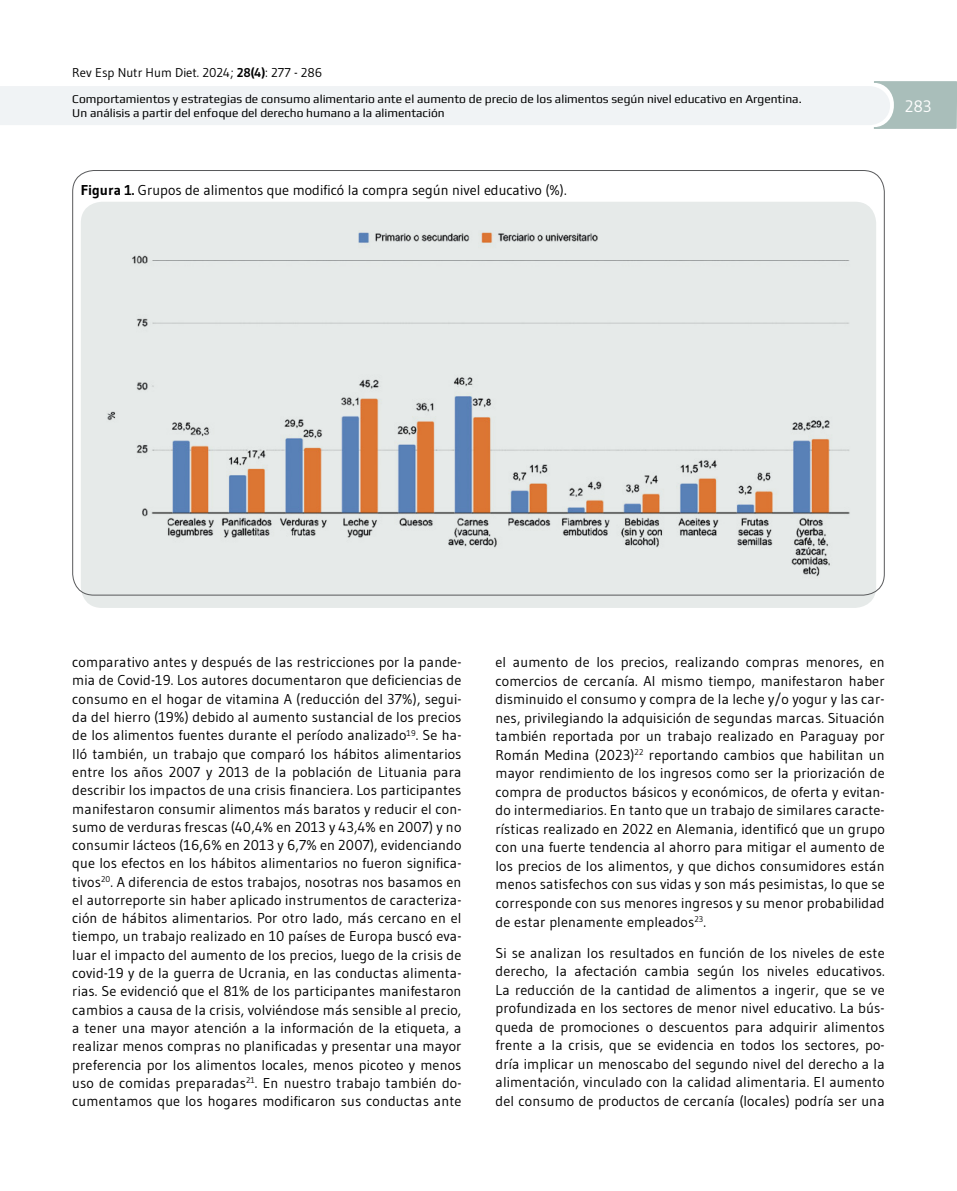
<style>
.page{position:relative;width:957px;height:1191px;background:#fff}
.page>*{position:absolute;margin:0;border:0;box-sizing:border-box;transform-origin:0 0}
.t1{font:16.5px "Gudea";color:#fff}
.t2{font:14.25px/18.3px "Gudea";letter-spacing:.01em;color:#000;text-align:justify}
.t3{font:12.75px "Gudea";color:#000}
.t4{font:12px/13.5px "Play";color:#000}
.s1{font-weight:700}
</style>
<div class="page">
<svg style="left:0;top:81px;width:957px;height:48px"></svg>
<div style="left:81px;top:202px;width:795px;height:406px;background:#e6eae9;border-radius:21px"></div>
<img style="left:88px;top:232px;width:781px;height:363px">
<p class="t3" style="left:72px;top:65px;width:251px">Rev Esp Nutr Hum Diet. 2024; <span class="s1">28(4)</span>: 277 - 286</p>
<p class="t4" style="left:72px;top:92px;width:731px">Comportamientos y estrategias de consumo alimentario ante el aumento de precio de los alimentos según nivel educativo en Argentina.<br>Un análisis a partir del enfoque del derecho humano a la alimentación</p>
<p class="t2" style="left:81px;top:180px;width:487px"><span class="s1">Figura 1.</span> Grupos de alimentos que modificó la compra según nivel educativo (%).</p>
<p class="t1" style="left:904px;top:96px;width:28px">283</p>
<p class="t2" style="left:72px;top:653px;width:391px">comparativo antes y después de las restricciones por la pande&shy;mia de Covid-19. Los autores documentaron que deficiencias de consumo en el hogar de vitamina A (reducción del 37%), segui&shy;da del hierro (19%) debido al aumento sustancial de los precios de los alimentos fuentes durante el período analizado<sup>19</sup>. Se ha&shy;lló también, un trabajo que comparó los hábitos alimentarios entre los años 2007 y 2013 de la población de Lituania para describir los impactos de una crisis financiera. Los participantes manifestaron consumir alimentos más baratos y reducir el con&shy;sumo de verduras frescas (40,4% en 2013 y 43,4% en 2007) y no consumir lácteos (16,6% en 2013 y 6,7% en 2007), evidenciando que los efectos en los hábitos alimentarios no fueron significa&shy;tivos<sup>20</sup>. A diferencia de estos trabajos, nosotras nos basamos en el autorreporte sin haber aplicado instrumentos de caracteriza&shy;ción de hábitos alimentarios. Por otro lado, más cercano en el tiempo, un trabajo realizado en 10 países de Europa buscó eva&shy;luar el impacto del aumento de los precios, luego de la crisis de covid-19 y de la guerra de Ucrania, en las conductas alimenta&shy;rias. Se evidenció que el 81% de los participantes manifestaron cambios a causa de la crisis, volviéndose más sensible al precio, a tener una mayor atención a la información de la etiqueta, a realizar menos compras no planificadas y presentar una mayor preferencia por los alimentos locales, menos picoteo y menos uso de comidas preparadas<sup>21</sup>. En nuestro trabajo también do&shy;cumentamos que los hogares modificaron sus conductas ante</p>
<p class="t2" style="left:495px;top:653px;width:391px">el aumento de los precios, realizando compras menores, en comercios de cercanía. Al mismo tiempo, manifestaron haber disminuido el consumo y compra de la leche y/o yogur y las car&shy;nes, privilegiando la adquisición de segundas marcas. Situación también reportada por un trabajo realizado en Paraguay por Román Medina (2023)<sup>22</sup> reportando cambios que habilitan un mayor rendimiento de los ingresos como ser la priorización de compra de productos básicos y económicos, de oferta y evitan&shy;do intermediarios. En tanto que un trabajo de similares caracte&shy;rísticas realizado en 2022 en Alemania, identificó que un grupo con una fuerte tendencia al ahorro para mitigar el aumento de los precios de los alimentos, y que dichos consumidores están menos satisfechos con sus vidas y son más pesimistas, lo que se corresponde con sus menores ingresos y su menor probabilidad de estar plenamente empleados<sup>23</sup>.</p>
<p class="t2" style="left:495px;top:943px;width:391px">Si se analizan los resultados en función de los niveles de este derecho, la afectación cambia según los niveles educativos.<br>La reducción de la cantidad de alimentos a ingerir, que se ve profundizada en los sectores de menor nivel educativo. La bús&shy;queda de promociones o descuentos para adquirir alimentos frente a la crisis, que se evidencia en todos los sectores, po&shy;dría implicar un menoscabo del segundo nivel del derecho a la alimentación, vinculado con la calidad alimentaria. El aumento del consumo de productos de cercanía (locales) podría ser una</p>
</div>
